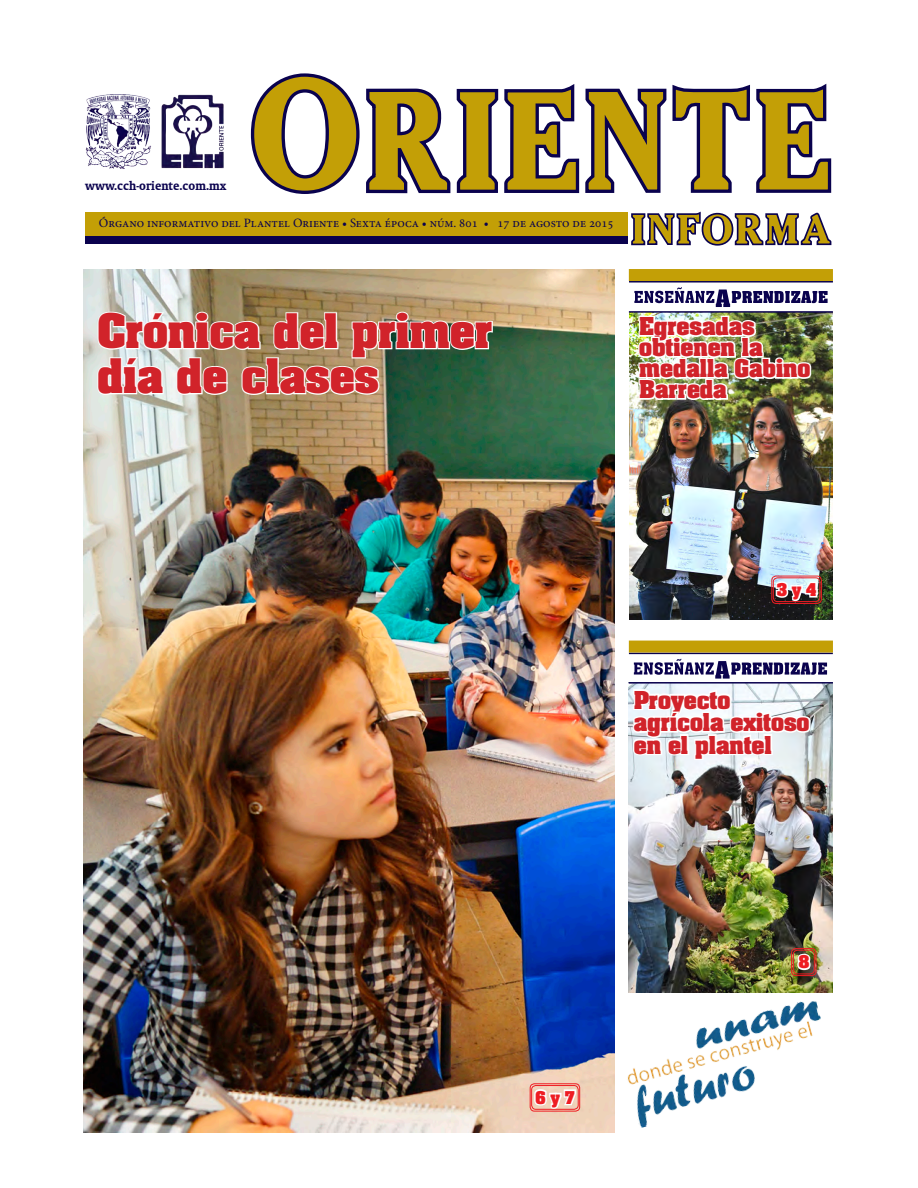
<style>
.page{position:relative;width:918px;height:1188px;background:#fff}
.page>*{position:absolute;margin:0;border:0;box-sizing:border-box;transform-origin:0 0}
.titular_pirmera_llam{font:700 40.5px/45px "Aachen";color:#d1232a}
.llamadas_peques_OK{font:700 21px/21px "Aachen";color:#d1232a}
.pase{font:700 15px "Aachen";color:#ee1d23}
.t1{font:700 13.35px "Oranda BT";color:#0a024e}
.t2{font:12.75px "Minion Pro";color:#0a024e}
</style>
<div class="page">
<img style="left:84px;top:269px;width:530px;height:864px">
<img style="left:629px;top:313px;width:204px;height:307px">
<img style="left:629px;top:684px;width:204px;height:308px">
<img style="left:96px;top:310px;width:398px;height:99px">
<div style="left:793px;top:950px;width:22px;height:24px;border:1px solid #ee1d23;border-radius:4px"></div>
<div style="left:791px;top:948px;width:25px;height:28px;border:1px solid #ee1d23;border-radius:4px"></div>
<svg style="left:795px;top:951px;width:18px;height:42px"></svg>
<img style="left:630px;top:314px;width:183px;height:139px">
<svg style="left:634px;top:287px;width:194px;height:20px"></svg>
<svg style="left:630px;top:659px;width:197px;height:102px"></svg>
<div style="left:85px;top:213px;width:543px;height:23px;background:#c39f06"></div>
<img style="left:85px;top:94px;width:139px;height:75px">
<div style="left:85px;top:236px;width:543px;height:8px;background:#0a024e"></div>
<svg style="left:631px;top:211px;width:71px;height:35px"></svg>
<svg style="left:702px;top:214px;width:31px;height:31px"></svg>
<div style="left:702px;top:213px;width:31px;height:33px;border:2px solid #0a024e;border-radius:50%"></div>
<div style="left:711px;top:217px;width:13px;height:24px;background:#fff;border-radius:50%"></div>
<div style="left:710px;top:216px;width:15px;height:25px;border:2px solid #0a024e;border-radius:50%"></div>
<svg style="left:734px;top:212px;width:98px;height:34px"></svg>
<div style="left:252px;top:75px;width:106px;height:117px;background:#c39f06;border-radius:50%"></div>
<div style="left:251px;top:73px;width:109px;height:121px;border:3px solid #0a024e;border-radius:50%"></div>
<div style="left:283px;top:91px;width:45px;height:86px;background:#fff;border-radius:50%"></div>
<div style="left:281px;top:89px;width:48px;height:90px;border:3px solid #0a024e;border-radius:50%"></div>
<svg style="left:366px;top:83px;width:466px;height:111px"></svg>
<svg style="left:372px;top:106px;width:4px;height:69px"></svg>
<hr style="left:629px;top:281px;width:204px;height:2px;background:#0a024e">
<hr style="left:629px;top:311px;width:204px;height:2px;background:#0a024e">
<div style="left:629px;top:269px;width:204px;height:12px;background:#c39f06"></div>
<hr style="left:629px;top:653px;width:204px;height:1px;background:#0a024e">
<hr style="left:629px;top:682px;width:204px;height:2px;background:#0a024e">
<div style="left:629px;top:641px;width:204px;height:12px;background:#c39f06;border:2px solid #c39f06"></div>
<img style="left:627px;top:1001px;width:194px;height:127px">
<div style="left:530px;top:1083px;width:50px;height:29px;border:1px solid #ee1d23;border-radius:4px"></div>
<svg style="left:532px;top:1072px;width:46px;height:39px"></svg>
<div style="left:773px;top:577px;width:47px;height:25px;border:1px solid #ee1d23;border-radius:4px"></div>
<div style="left:771px;top:576px;width:51px;height:28px;border:1px solid #ee1d23;border-radius:4px"></div>
<svg style="left:773px;top:564px;width:46px;height:39px"></svg>
<p class="t1" style="left:85px;top:178px;width:143px">www.cch-oriente.com.mx</p>
<p class="t2" style="left:99px;top:215px;width:516px">Órgano informativo del Plantel Oriente • Sexta época • núm. 801 • 17 de agosto de 2015</p>
<p class="titular_pirmera_llam" style="left:98px;top:307px;width:396px">Crónica del primer día de clases</p>
<p class="llamadas_peques_OK" style="left:639px;top:315px;width:173px">Egresadas obtienen la medalla Gabino<br>Barreda</p>
<p class="pase" style="left:777px;top:578px;width:41px">3 y 4</p>
<p class="llamadas_peques_OK" style="left:634px;top:688px;width:98px">Proyecto</p>
<p class="llamadas_peques_OK" style="left:634px;top:710px;width:177px;line-height:22.5px">agrícola exitoso en el plantel</p>
<p class="pase" style="left:535px;top:1086px;width:41px">6 y 7</p>
<p class="pase" style="left:798px;top:951px;width:12px">8</p>
</div>
